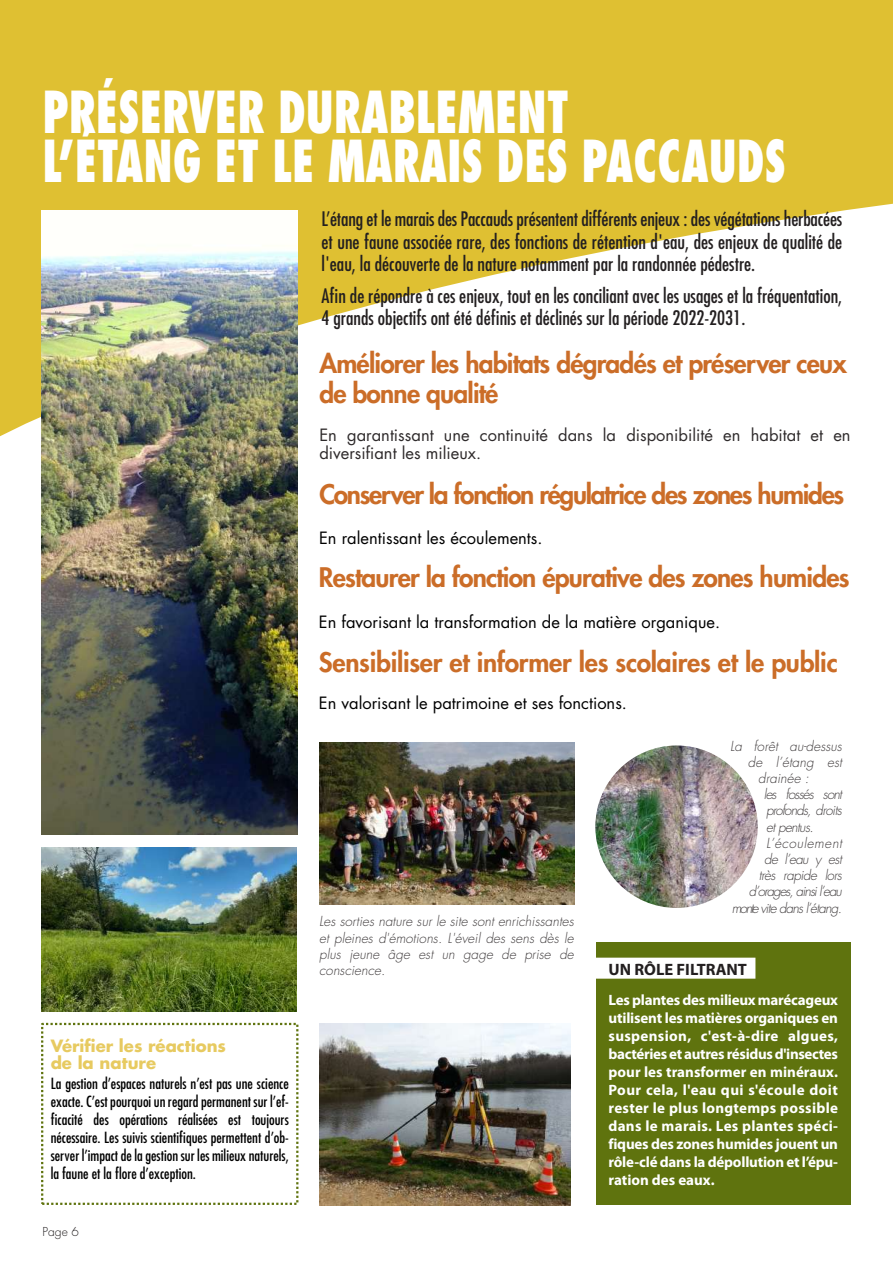
<style>
.page{position:relative;width:893px;height:1263px;background:#fff}
.page>*{position:absolute;margin:0;border:0;box-sizing:border-box;transform-origin:0 0}
.t1{font:800 condensed 56.25px/49.5px "Futura Std";color:#fff;scale:.8 1}
.t2{font:800 26.25px/30px "Futura Std";letter-spacing:-.03em;color:#cb6d28}
.t3{font:800 26.25px "Futura Std";letter-spacing:-.05em;color:#cb6d28}
.t4{font:800 26.25px "Futura Std";letter-spacing:-.01em;color:#cb6d28}
.t5{font:condensed 19.5px/22.5px "Futura Std";color:#231f20;text-align:justify}
.t6{font:16.5px "Futura Std";color:#000}
.t7{font:16.5px/18px "Futura Std";color:#2e2a2b}
.t8{font:700 16.5px/16.5px "Futura Std";color:#e7ca60}
.t9{font:700 16.5px "Myriad Pro";color:#231f20}
.t10{font:700 15px/18px "Myriad Pro";letter-spacing:-.015em;color:#fff;text-align:justify}
.t11{font:condensed 15px/18px "Futura Std";color:#000;text-align:justify}
.t12{font:italic 300 13.5px/16.2px "Futura Std";color:#444041;text-align:justify}
.t13{font:italic 300 13.5px "Futura Std";letter-spacing:-.07em;color:#444041}
.t14{font:italic 300 13.5px "Futura Std";letter-spacing:-.06em;color:#444041}
.t15{font:italic 300 13.5px "Futura Std";letter-spacing:-.08em;color:#444041}
.t16{font:italic 300 13.5px "Futura Std";letter-spacing:-.04em;color:#444041}
.t17{font:italic 300 13.5px "Futura Std";letter-spacing:.04em;color:#444041}
.t18{font:italic 300 13.5px "Futura Std";letter-spacing:-.05em;color:#444041}
.t19{font:300 12px "Futura Std";color:#231f20}
</style>
<div class="page">
<svg style="left:0;top:0;width:893px;height:443px;fill:#dfc032"></svg>
<img style="left:42px;top:210px;width:255px;height:624px">
<div style="left:41px;top:1023px;width:257px;height:182px;border:2px dashed #5f730e"></div>
<div style="left:596px;top:942px;width:255px;height:263px;background:#5f730e"></div>
<div style="left:593px;top:958px;width:162px;height:21px;background:#fff"></div>
<img style="left:42px;top:847px;width:254px;height:164px">
<img style="left:319px;top:1024px;width:251px;height:181px">
<img style="left:319px;top:742px;width:255px;height:162px">
<img style="left:595px;top:745px;width:163px;height:163px;border-radius:50%">
<h1 class="t1" style="left:43px;top:90px;width:931px">PRÉSERVER DURABLEMENT<br>L’ÉTANG ET LE MARAIS DES PACCAUDS</h1>
<p class="t5" style="left:321px;top:209px;width:522px">L’étang et le marais des Paccauds présentent différents enjeux : des végétations herbacées et une faune associée rare, des fonctions de rétention d'eau, des enjeux de qualité de l'eau, la découverte de la nature notamment par la randonnée pédestre.</p>
<p class="t5" style="left:321px;top:285px;width:522px">Afin de répondre à ces enjeux, tout en les conciliant avec les usages et la fréquentation,<br>4 grands objectifs ont été définis et déclinés sur la période 2022-2031.</p>
<h2 class="t2" style="left:319px;top:350px;width:529px">Améliorer les habitats dégradés et préserver ceux de bonne qualité</h2>
<p class="t7" style="left:319px;top:426px;width:533px">En garantissant une continuité dans la disponibilité en habitat et en diversifiant les milieux.</p>
<h2 class="t3" style="left:319px;top:482px;width:526px">Conserver la fonction régulatrice des zones humides</h2>
<p class="t6" style="left:319px;top:530px;width:225px">En ralentissant les écoulements.</p>
<h2 class="t2" style="left:319px;top:564px;width:532px">Restaurer la fonction épurative des zones humides</h2>
<p class="t6" style="left:319px;top:615px;width:403px">En favorisant la transformation de la matière organique.</p>
<p class="t8" style="left:51px;top:1038px;width:177px">Vérifier les réactions de la nature</p>
<p class="t11" style="left:51px;top:1075px;width:240px">La gestion d’espaces naturels n’est pas une science exacte. C’est pourquoi un regard permanent sur l’ef&shy;ficacité des opérations réalisées est toujours nécessaire. Les suivis scientifiques permettent d’ob&shy;server l’impact de la gestion sur les milieux naturels, la faune et la flore d’exception.</p>
<p class="t19" style="left:43px;top:1226px;width:38px">Page 6</p>
<h2 class="t4" style="left:319px;top:651px;width:520px">Sensibiliser et informer les scolaires et le public</h2>
<p class="t6" style="left:319px;top:695px;width:310px">En valorisant le patrimoine et ses fonctions.</p>
<p class="t12" style="left:319px;top:914px;width:256px">Les sorties nature sur le site sont enrichissantes et pleines d'émotions. L'éveil des sens dès le plus jeune âge est un gage de prise de conscience.</p>
<p class="t12" style="left:730px;top:738px;width:113px">La forêt au-dessus</p>
<p class="t12" style="left:748px;top:754px;width:96px">de l’étang est</p>
<p class="t12" style="left:758px;top:770px;width:52px">drainée :</p>
<p class="t13" style="left:764px;top:788px;width:79px">les fossés sont</p>
<p class="t13" style="left:766px;top:804px;width:77px">profonds, droits</p>
<p class="t18" style="left:766px;top:820px;width:49px">et pentus.</p>
<p class="t17" style="left:766px;top:837px;width:77px">L’écoulement</p>
<p class="t12" style="left:764px;top:851px;width:79px">de l’eau y est</p>
<p class="t16" style="left:759px;top:869px;width:85px">très rapide lors</p>
<p class="t15" style="left:749px;top:885px;width:95px">d’orages, ainsi l’eau</p>
<p class="t14" style="left:732px;top:901px;width:112px">monte vite dans l’étang.</p>
<p class="t9" style="left:608px;top:962px;width:140px">UN RÔLE FILTRANT</p>
<p class="t10" style="left:608px;top:993px;width:231px">Les plantes des milieux marécageux utilisent les matières organiques en suspension, c'est-à-dire algues, bactéries et autres résidus d'insectes pour les transformer en minéraux.<br>Pour cela, l'eau qui s'écoule doit rester le plus longtemps possible dans le marais. Les plantes spéci‐ fiques des zones humides jouent un rôle-clé dans la dépollution et l’épu‐ ration des eaux.</p>
</div>
